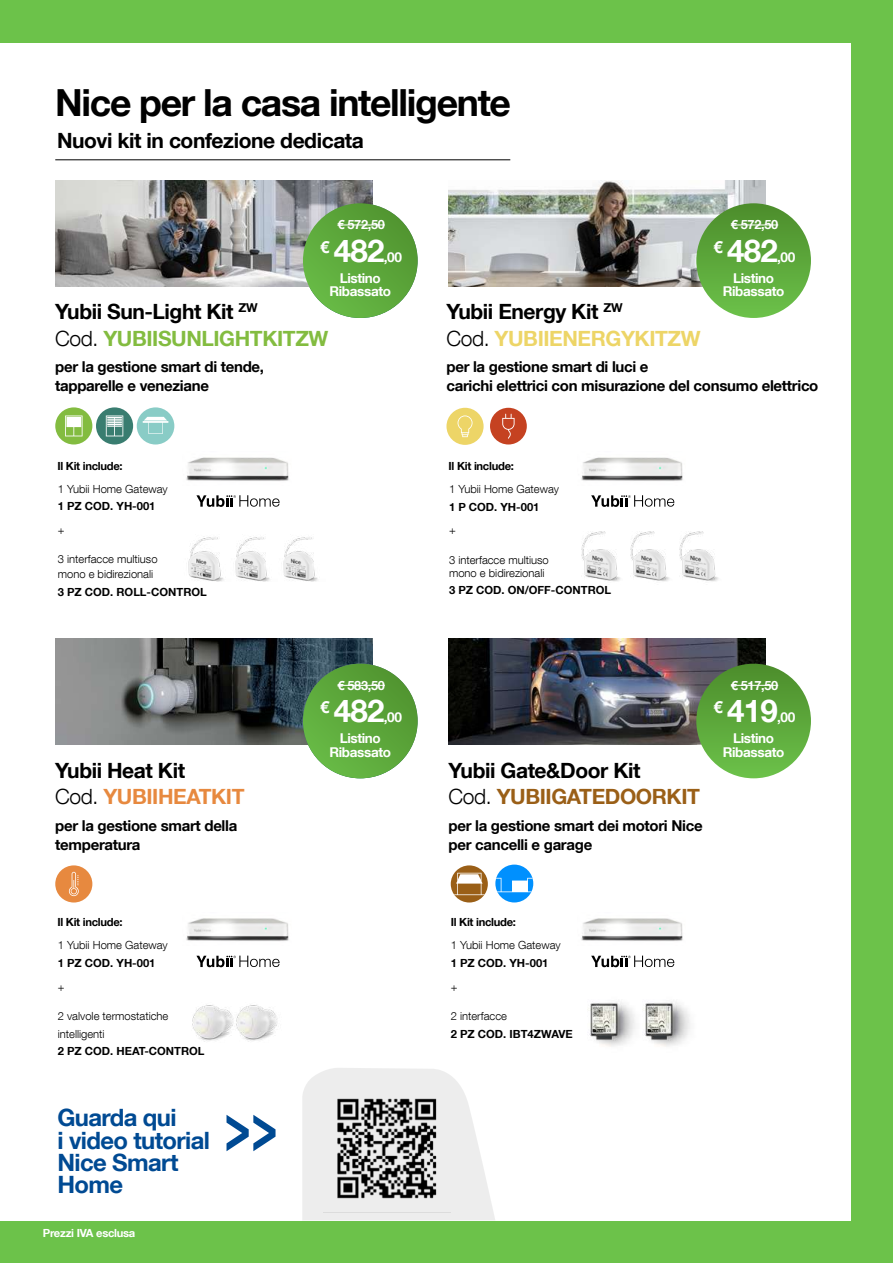
<style>
.page{position:relative;width:893px;height:1263px;background:#6cc24a}
.page>*{position:absolute;margin:0;border:0;box-sizing:border-box;transform-origin:0 0}
.t1{font:700 37.35px "Helvetica Neue LT Com";letter-spacing:-.035em;color:#000}
.t2{font:700 31.35px "Helvetica Neue LT Com";letter-spacing:-.025em;color:#fff}
.t3{font:700 23.85px/22.5px "Helvetica Neue LT Com";letter-spacing:-.025em;color:#004a93}
.t4{font:700 21px/26.5px "Helvetica Neue LT Com";letter-spacing:-.02em;color:#000}
.t5{font:700 21px/26.5px "Helvetica Neue LT Com";letter-spacing:-.02em;color:#83bc40}
.t6{font:700 21px/26.5px "Helvetica Neue LT Com";letter-spacing:-.02em;color:#edd567}
.t7{font:700 15px/19px "Helvetica Neue LT Com";letter-spacing:-.02em;color:#000}
.t8{font:700 13.65px "Helvetica Neue LT Com";letter-spacing:-.025em;color:#fff}
.t9{font:700 13.5px/13.5px "Helvetica Neue LT Com";letter-spacing:-.025em;color:#fff;text-align:center}
.t10{font:700 12.75px "Helvetica Neue LT Com";letter-spacing:-.025em;color:#fff}
.t11{font:300 11.25px/17.7px "Helvetica Neue LT Com";color:#000}
.t12{font:700 11.25px "Helvetica Neue LT Com";color:#000}
.t13{font:700 11.25px "Helvetica Neue LT Com";letter-spacing:-.025em;color:#000}
.t14{font:700 11.25px "Helvetica Neue LT Com";letter-spacing:-.025em;color:#fff}
.s1{color:#000}
.s2{font-weight:300;color:#000}
.s3{font-weight:300}
.s4{color:#e7893f}
.s5{color:#9a5f17}
</style>
<div class="page">
<div style="left:0;top:43px;width:850px;height:1177px;background:#fff"></div>
<svg style="left:227px;top:1115px;width:49px;height:36px"></svg>
<img style="left:186px;top:918px;width:103px;height:23px">
<svg style="left:196px;top:956px;width:84px;height:11px"></svg>
<img style="left:186px;top:457px;width:103px;height:24px">
<svg style="left:196px;top:495px;width:84px;height:12px"></svg>
<img style="left:581px;top:918px;width:102px;height:23px">
<svg style="left:591px;top:956px;width:83px;height:11px"></svg>
<img style="left:581px;top:457px;width:102px;height:24px">
<svg style="left:591px;top:495px;width:83px;height:12px"></svg>
<div style="left:55px;top:865px;width:37px;height:37px;background:#e7893f;border-radius:50%"></div>
<svg style="left:69px;top:872px;width:10px;height:24px"></svg>
<img style="left:589px;top:1002px;width:54px;height:45px">
<img style="left:644px;top:1002px;width:46px;height:45px">
<img style="left:192px;top:1005px;width:42px;height:37px">
<img style="left:236px;top:1005px;width:42px;height:37px">
<svg style="left:451px;top:865px;width:37px;height:37px"></svg>
<svg style="left:452px;top:873px;width:34px;height:22px"></svg>
<svg style="left:302px;top:1068px;width:193px;height:152px"></svg>
<img style="left:323px;top:1085px;width:128px;height:127px">
<div style="left:495px;top:864px;width:38px;height:38px;background:#0090fe;border-radius:50%"></div>
<svg style="left:495px;top:878px;width:38px;height:14px"></svg>
<img style="left:55px;top:638px;width:318px;height:106px">
<img style="left:448px;top:638px;width:318px;height:106px">
<div style="left:303px;top:664px;width:115px;height:114px;background:linear-gradient(to right,#63b442,#559b35);border-radius:57px"></div>
<hr style="left:337px;top:685px;width:48px;height:1px;background:#fff">
<div style="left:696px;top:664px;width:115px;height:114px;background:linear-gradient(to bottom,#4d8d2c,#6cc14a);border-radius:57px"></div>
<hr style="left:731px;top:685px;width:47px;height:1px;background:#fff">
<hr style="left:55px;top:160px;width:455px;height:1px;background:#000">
<div style="left:96px;top:407px;width:37px;height:37px;background:#397d70;border-radius:50%"></div>
<svg style="left:106px;top:415px;width:17px;height:21px"></svg>
<div style="left:55px;top:407px;width:37px;height:37px;background:#83bc40;border-radius:50%"></div>
<svg style="left:65px;top:415px;width:18px;height:21px"></svg>
<div style="left:446px;top:408px;width:38px;height:37px;background:#edd567;border-radius:50%"></div>
<svg style="left:458px;top:415px;width:14px;height:22px"></svg>
<div style="left:137px;top:407px;width:37px;height:37px;background:#89ccc6;border-radius:50%"></div>
<svg style="left:143px;top:417px;width:25px;height:17px"></svg>
<div style="left:490px;top:408px;width:37px;height:36px;background:#c54221;border-radius:50%"></div>
<svg style="left:502px;top:414px;width:13px;height:25px"></svg>
<img style="left:55px;top:181px;width:318px;height:106px">
<img style="left:448px;top:181px;width:318px;height:106px">
<div style="left:303px;top:203px;width:115px;height:115px;background:linear-gradient(to right,#64b542,#559a35);border-radius:57px"></div>
<hr style="left:337px;top:225px;width:48px;height:1px;background:#fff">
<div style="left:696px;top:203px;width:115px;height:115px;background:linear-gradient(to bottom,#4e8d2d,#6cc14a);border-radius:57px"></div>
<hr style="left:731px;top:225px;width:47px;height:1px;background:#fff">
<img style="left:188px;top:537px;width:32px;height:45px">
<img style="left:220px;top:536px;width:48px;height:46px">
<img style="left:268px;top:536px;width:50px;height:46px">
<img style="left:581px;top:531px;width:39px;height:51px">
<img style="left:620px;top:531px;width:49px;height:51px">
<img style="left:669px;top:531px;width:50px;height:51px">
<h1 class="t1" style="left:55px;top:79px;width:457px">Nice per la casa intelligente</h1>
<h3 class="t4" style="left:57px;top:126px;width:308px">Nuovi kit in confezione dedicata</h3>
<p class="t10" style="left:337px;top:217px;width:49px">€ 572,50</p>
<p class="t10" style="left:731px;top:217px;width:49px">€ 572,50</p>
<h2 class="t2" style="left:320px;top:231px;width:66px"><sup>€</sup> 482</h2>
<p class="t8" style="left:384px;top:249px;width:20px">,00</p>
<h2 class="t2" style="left:713px;top:231px;width:66px"><sup>€</sup> 482</h2>
<p class="t8" style="left:777px;top:249px;width:20px">,00</p>
<p class="t9" style="left:329px;top:271px;width:63px">Listino<br>Ribassato</p>
<p class="t9" style="left:723px;top:271px;width:63px">Listino<br>Ribassato</p>
<h3 class="t5" style="left:55px;top:298px;width:275px"><span class="s1">Yubii Sun-Light Kit</span> <sup>ZW<br></sup><span class="s2">Cod.</span> YUBIISUNLIGHTKITZW</h3>
<p class="t7" style="left:55px;top:357px;width:210px">per la gestione smart di tende, tapparelle e veneziane</p>
<h3 class="t6" style="left:446px;top:298px;width:256px"><span class="s1">Yubii Energy Kit</span> <sup>ZW<br></sup><span class="s2">Cod.</span> YUBIIENERGYKITZW</h3>
<p class="t7" style="left:446px;top:357px;width:373px">per la gestione smart di luci e<br>carichi elettrici con misurazione del consumo elettrico</p>
<p class="t13" style="left:57px;top:459px;width:67px">Il Kit include:</p>
<p class="t13" style="left:449px;top:459px;width:67px">Il Kit include:</p>
<p class="t11" style="left:58px;top:480px;width:112px">1 Yubii Home Gateway</p>
<p class="t12" style="left:58px;top:499px;width:99px">1 PZ COD. YH-001</p>
<p class="t11" style="left:58px;top:521px;width:8px">+</p>
<p class="t11" style="left:58px;top:552px;width:101px;line-height:14.7px">3 interfacce multiuso mono e bidirezionali</p>
<p class="t12" style="left:58px;top:585px;width:151px">3 PZ COD. ROLL-CONTROL</p>
<p class="t11" style="left:449px;top:480px;width:112px">1 Yubii Home Gateway</p>
<p class="t12" style="left:449px;top:499px;width:92px">1 P COD. YH-001</p>
<p class="t11" style="left:449px;top:521px;width:8px">+</p>
<p class="t11" style="left:449px;top:553px;width:101px;line-height:13.2px">3 interfacce multiuso mono e bidirezionali</p>
<p class="t12" style="left:449px;top:583px;width:164px">3 PZ COD. ON/OFF-CONTROL</p>
<h3 class="t4" style="left:55px;top:757px;width:191px">Yubii Heat Kit<br><span class="s3">Cod.</span> <span class="s4">YUBIIHEATKIT</span></h3>
<p class="t7" style="left:55px;top:816px;width:184px">per la gestione smart della temperatura</p>
<p class="t10" style="left:337px;top:677px;width:49px">€ 583,50</p>
<p class="t10" style="left:731px;top:677px;width:49px">€ 517,50</p>
<h2 class="t2" style="left:320px;top:691px;width:66px"><sup>€</sup> 482</h2>
<p class="t8" style="left:384px;top:709px;width:20px">,00</p>
<h2 class="t2" style="left:713px;top:691px;width:66px"><sup>€</sup> 419</h2>
<p class="t8" style="left:777px;top:709px;width:20px">,00</p>
<p class="t9" style="left:329px;top:731px;width:63px">Listino<br>Ribassato</p>
<p class="t9" style="left:723px;top:731px;width:63px">Listino<br>Ribassato</p>
<h3 class="t4" style="left:449px;top:757px;width:253px">Yubii Gate&amp;Door Kit<br><span class="s3">Cod.</span> <span class="s5">YUBIIGATEDOORKIT</span></h3>
<p class="t7" style="left:449px;top:816px;width:256px">per la gestione smart dei motori Nice per cancelli e garage</p>
<p class="t13" style="left:57px;top:915px;width:67px">Il Kit include:</p>
<p class="t13" style="left:451px;top:915px;width:67px">Il Kit include:</p>
<p class="t11" style="left:58px;top:936px;width:112px">1 Yubii Home Gateway</p>
<p class="t12" style="left:58px;top:956px;width:99px">1 PZ COD. YH-001</p>
<p class="t11" style="left:58px;top:977px;width:8px">+</p>
<p class="t11" style="left:58px;top:1007px;width:112px">2 valvole termostatiche intelligenti</p>
<p class="t12" style="left:58px;top:1044px;width:148px">2 PZ COD. HEAT-CONTROL</p>
<p class="t11" style="left:451px;top:936px;width:112px">1 Yubii Home Gateway</p>
<p class="t12" style="left:451px;top:956px;width:99px">1 PZ COD. YH-001</p>
<p class="t11" style="left:451px;top:977px;width:8px">+</p>
<p class="t11" style="left:451px;top:1007px;width:58px">2 interfacce</p>
<p class="t12" style="left:451px;top:1027px;width:124px">2 PZ COD. IBT4ZWAVE</p>
<h3 class="t3" style="left:57px;top:1106px;width:154px">Guarda qui<br>i video tutorial<br>Nice Smart<br>Home</h3>
<p class="t14" style="left:43px;top:1226px;width:94px">Prezzi IVA esclusa</p>
</div>
